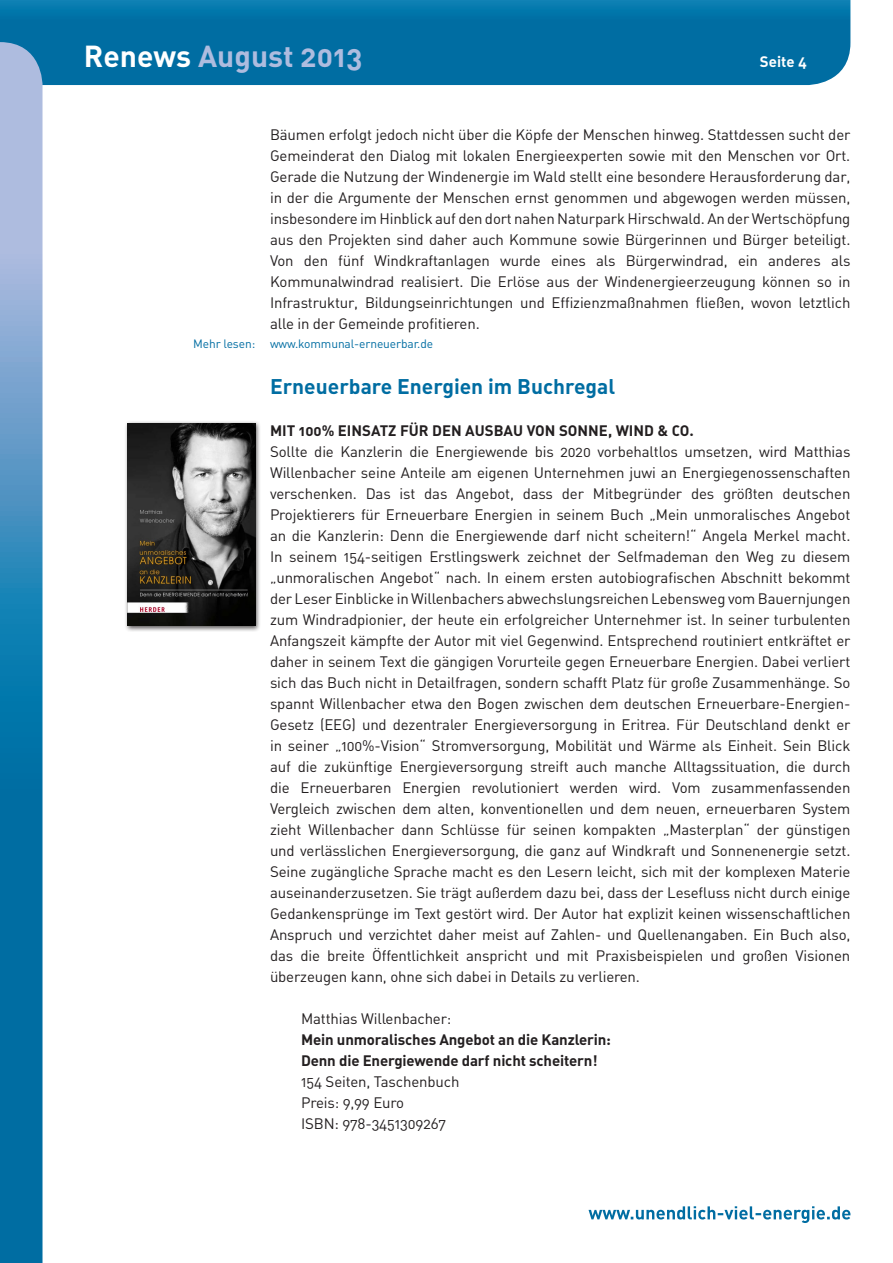
<style>
.page{position:relative;width:893px;height:1263px;background:#fff}
.page>*{position:absolute;margin:0;border:0;box-sizing:border-box;transform-origin:0 0}
.t1{font:30px "DIN Bold Alternate";color:#aebcdf}
.t2{font:21px "DIN Bold Alternate";color:#006da2}
.t3{font:15px/21px "DIN Regular Alternate";letter-spacing:-.01em;color:#231f20;text-align:justify}
.t4{font:15px/21px "DIN Bold Alternate";letter-spacing:-.01em;color:#231f20}
.t5{font:15px "DIN Bold Alternate";color:#fff}
.t6{font:12px "DIN Regular Alternate";letter-spacing:-.01em;color:#006da2}
.s1{color:#fff}
</style>
<div class="page">
<svg style="left:0;top:0;width:850px;height:85px;background:#0270a4"></svg>
<svg style="left:0;top:42px;width:43px;height:1221px;background:#3d8bb9"></svg>
<svg style="left:588px;top:1206px;width:262px;height:17px"></svg>
<div style="left:124px;top:420px;width:137px;height:212px;background:#231f20;opacity:.75"></div>
<img style="left:128px;top:423px;width:127px;height:203px">
<h1 class="t1" style="left:84px;top:37px;width:280px"><span class="s1">Renews</span> August 2013</h1>
<p class="t5" style="left:760px;top:52px;width:48px">Seite 4</p>
<p class="t3" style="left:270px;top:124px;width:582px">Bäumen erfolgt jedoch nicht über die Köpfe der Menschen hinweg. Stattdessen sucht der Gemeinderat den Dialog mit lokalen Energieexperten sowie mit den Menschen vor Ort.<br>Gerade die Nutzung der Windenergie im Wald stellt eine besondere Herausforderung dar, in der die Argumente der Menschen ernst genommen und abgewogen werden müssen, insbesondere im Hinblick auf den dort nahen Naturpark Hirschwald. An der Wertschöpfung aus den Projekten sind daher auch Kommune sowie Bürgerinnen und Bürger beteiligt.<br>Von den fünf Windkraftanlagen wurde eines als Bürgerwindrad, ein anderes als Kommunalwindrad realisiert. Die Erlöse aus der Windenergieerzeugung können so in Infrastruktur, Bildungseinrichtungen und Effizienzmaßnahmen fließen, wovon letztlich alle in der Gemeinde profitieren.</p>
<p class="t6" style="left:193px;top:336px;width:241px">Mehr lesen: www.kommunal-erneuerbar.de</p>
<h2 class="t2" style="left:270px;top:373px;width:347px">Erneuerbare Energien im Buchregal</h2>
<p class="t4" style="left:270px;top:420px;width:425px">M it 100% Einsatz für den Ausbau von Sonne, Wind &amp; Co.</p>
<p class="t3" style="left:270px;top:441px;width:582px">Sollte die Kanzlerin die Energiewende bis 2020 vorbehaltlos umsetzen, wird Matthias Willenbacher seine Anteile am eigenen Unternehmen juwi an Energiegenossenschaften verschenken. Das ist das Angebot, dass der Mitbegründer des größten deutschen Projektierers für Erneuerbare Energien in seinem Buch „Mein unmoralisches Angebot an die Kanzlerin: Denn die Energiewende darf nicht scheitern!“ Angela Merkel macht.<br>In seinem 154-seitigen Erstlingswerk zeichnet der Selfmademan den Weg zu diesem „unmoralischen Angebot“ nach. In einem ersten autobiografischen Abschnitt bekommt der Leser Einblicke in Willenbachers abwechslungsreichen Lebensweg vom Bauernjungen zum Windradpionier, der heute ein erfolgreicher Unternehmer ist. In seiner turbulenten Anfangszeit kämpfte der Autor mit viel Gegenwind. Entsprechend routiniert entkräftet er daher in seinem Text die gängigen Vorurteile gegen Erneuerbare Energien. Dabei verliert sich das Buch nicht in Detailfragen, sondern schafft Platz für große Zusammenhänge. So spannt Willenbacher etwa den Bogen zwischen dem deutschen Erneuerbare-Energien-Gesetz (EEG) und dezentraler Energieversorgung in Eritrea. Für Deutschland denkt er in seiner „100%-Vision“ Stromversorgung, Mobilität und Wärme als Einheit. Sein Blick auf die zukünftige Energieversorgung streift auch manche Alltagssituation, die durch die Erneuerbaren Energien revolutioniert werden wird. Vom zusammenfassenden Vergleich zwischen dem alten, konventionellen und dem neuen, erneuerbaren System zieht Willenbacher dann Schlüsse für seinen kompakten „Masterplan“ der günstigen und verlässlichen Energieversorgung, die ganz auf Windkraft und Sonnenenergie setzt.<br>Seine zugängliche Sprache macht es den Lesern leicht, sich mit der komplexen Materie auseinanderzusetzen. Sie trägt außerdem dazu bei, dass der Lesefluss nicht durch einige Gedankensprünge im Text gestört wird. Der Autor hat explizit keinen wissenschaftlichen Anspruch und verzichtet daher meist auf Zahlen- und Quellenangaben. Ein Buch also, das die breite Öffentlichkeit anspricht und mit Praxisbeispielen und großen Visionen überzeugen kann, ohne sich dabei in Details zu verlieren.</p>
<p class="t3" style="left:301px;top:1008px;width:152px">Matthias Willenbacher:</p>
<p class="t4" style="left:270px;top:1029px;width:22px">M</p>
<p class="t4" style="left:301px;top:1029px;width:311px;text-indent:12px">ein unmoralisches Angebot an die Kanzlerin:<br>Denn die Energiewende darf nicht scheitern!</p>
<p class="t3" style="left:301px;top:1071px;width:160px;text-align:left">154 Seiten, Taschenbuch<br>Preis: 9,99 Euro<br>ISBN: 978-3451309267</p>
</div>
